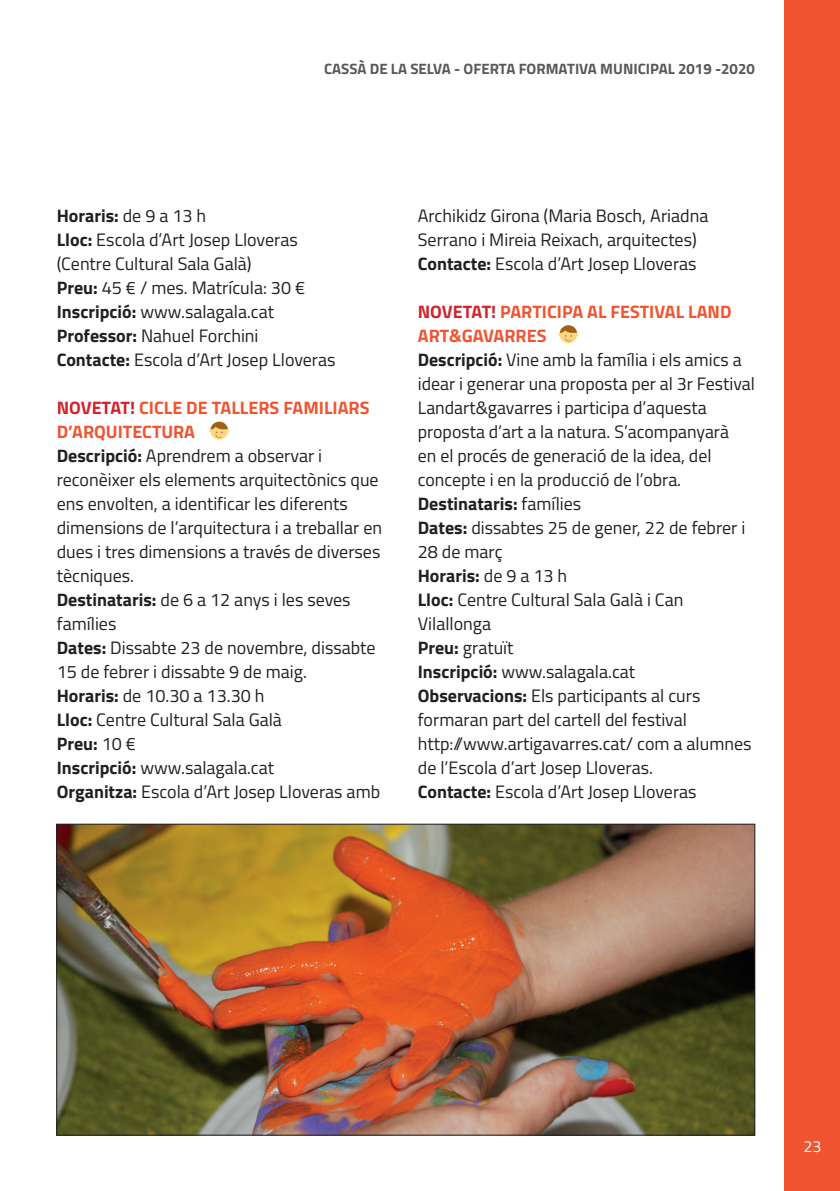
<style>
.page{position:relative;width:840px;height:1191px;background:#fff}
.page>*{position:absolute;margin:0;border:0;box-sizing:border-box;transform-origin:0 0}
.t1{font:18px/24px "Titillium Web";color:#231f20}
.t2{font:700 18px/24px "Titillium Web";color:#f05430}
.t3{font:700 18px "Titillium Web";color:#231f20}
.t4{font:16px "Titillium Web";color:#fff}
.t5{font:700 15px "Titillium Web";color:#57585a}
.s1{font-weight:400}
.s2{font-weight:700}
.s3{color:#d1232a}
</style>
<div class="page">
<div style="left:783px;top:0;width:56px;height:1191px;background:#f05430"></div>
<img style="left:58px;top:825px;width:695px;height:308px">
<svg style="left:209px;top:422px;width:20px;height:17px"></svg>
<svg style="left:558px;top:325px;width:20px;height:18px"></svg>
<p class="t5" style="left:324px;top:57px;width:432px">CASSÀ DE LA SELVA - OFERTA FORMATIVA MUNICIPAL 2019 -2020</p>
<p class="t3" style="left:57px;top:202px;width:151px">Horaris: <span class="s1">de 9 a 13 h</span></p>
<p class="t1" style="left:57px;top:226px;width:242px"><span class="s2">Lloc:</span> Escola d’Art Josep Lloveras</p>
<p class="t1" style="left:57px;top:250px;width:196px">(Centre Cultural Sala Galà)</p>
<p class="t1" style="left:57px;top:274px;width:250px"><span class="s2">Preu:</span> 45 € / mes. Matrícula: 30 €</p>
<p class="t1" style="left:57px;top:298px;width:219px"><span class="s2">Inscripció:</span> www.salagala.cat</p>
<p class="t1" style="left:57px;top:322px;width:203px"><span class="s2">Professor:</span> Nahuel Forchini</p>
<p class="t1" style="left:57px;top:346px;width:280px"><span class="s2">Contacte:</span> Escola d’Art Josep Lloveras</p>
<p class="t2" style="left:57px;top:394px;width:314px"><span class="s3">NOVETAT!</span> CICLE DE TALLERS FAMILIARS<br>D’ARQUITECTURA</p>
<p class="t1" style="left:57px;top:442px;width:327px"><span class="s2">Descripció:</span> Aprendrem a observar i reconèixer els elements arquitectònics que ens envolten, a identificar les diferents dimensions de l’arquitectura i a treballar en dues i tres dimensions a través de diverses tècniques.</p>
<p class="t1" style="left:57px;top:586px;width:295px"><span class="s2">Destinataris:</span> de 6 a 12 anys i les seves famílies</p>
<p class="t1" style="left:57px;top:634px;width:320px"><span class="s2">Dates:</span> Dissabte 23 de novembre, dissabte<br>15 de febrer i dissabte 9 de maig.</p>
<p class="t1" style="left:57px;top:682px;width:209px"><span class="s2">Horaris:</span> de 10.30 a 13.30 h</p>
<p class="t1" style="left:57px;top:706px;width:226px"><span class="s2">Lloc:</span> Centre Cultural Sala Galà</p>
<p class="t3" style="left:57px;top:730px;width:81px">Preu: <span class="s1">10 €</span></p>
<p class="t1" style="left:57px;top:754px;width:219px"><span class="s2">Inscripció:</span> www.salagala.cat</p>
<p class="t1" style="left:57px;top:778px;width:325px"><span class="s2">Organitza:</span> Escola d’Art Josep Lloveras amb</p>
<p class="t1" style="left:417px;top:202px;width:292px">Archikidz Girona (Maria Bosch, Ariadna<br>Serrano i Mireia Reixach, arquitectes)</p>
<p class="t1" style="left:417px;top:250px;width:280px"><span class="s2">Contacte:</span> Escola d’Art Josep Lloveras</p>
<p class="t2" style="left:417px;top:298px;width:315px"><span class="s3">NOVETAT!</span> PARTICIPA AL FESTIVAL LAND<br>ART&amp;GAVARRES</p>
<p class="t1" style="left:417px;top:346px;width:338px"><span class="s2">Descripció:</span> Vine amb la família i els amics a idear i generar una proposta per al 3r Festival Landart&amp;gavarres i participa d’aquesta proposta d’art a la natura. S’acompanyarà<br>en el procés de generació de la idea, del concepte i en la producció de l’obra.</p>
<p class="t3" style="left:417px;top:490px;width:165px">Destinataris: <span class="s1">famílies</span></p>
<p class="t1" style="left:417px;top:514px;width:329px"><span class="s2">Dates:</span> dissabtes 25 de gener, 22 de febrer i<br>28 de març</p>
<p class="t3" style="left:417px;top:562px;width:151px">Horaris: <span class="s1">de 9 a 13 h</span></p>
<p class="t1" style="left:417px;top:586px;width:267px"><span class="s2">Lloc:</span> Centre Cultural Sala Galà i Can<br>Vilallonga</p>
<p class="t1" style="left:417px;top:634px;width:97px"><span class="s2">Preu:</span> gratuït</p>
<p class="t1" style="left:417px;top:658px;width:219px"><span class="s2">Inscripció:</span> www.salagala.cat</p>
<p class="t1" style="left:417px;top:682px;width:284px"><span class="s2">Observacions:</span> Els participants al curs formaran part del cartell del festival</p>
<p class="t1" style="left:417px;top:730px;width:335px">http://www.artigavarres.cat/ com a alumnes de l’Escola d’art Josep Lloveras.</p>
<p class="t1" style="left:417px;top:778px;width:280px"><span class="s2">Contacte:</span> Escola d’Art Josep Lloveras</p>
<p class="t4" style="left:803px;top:1135px;width:19px">23</p>
</div>
